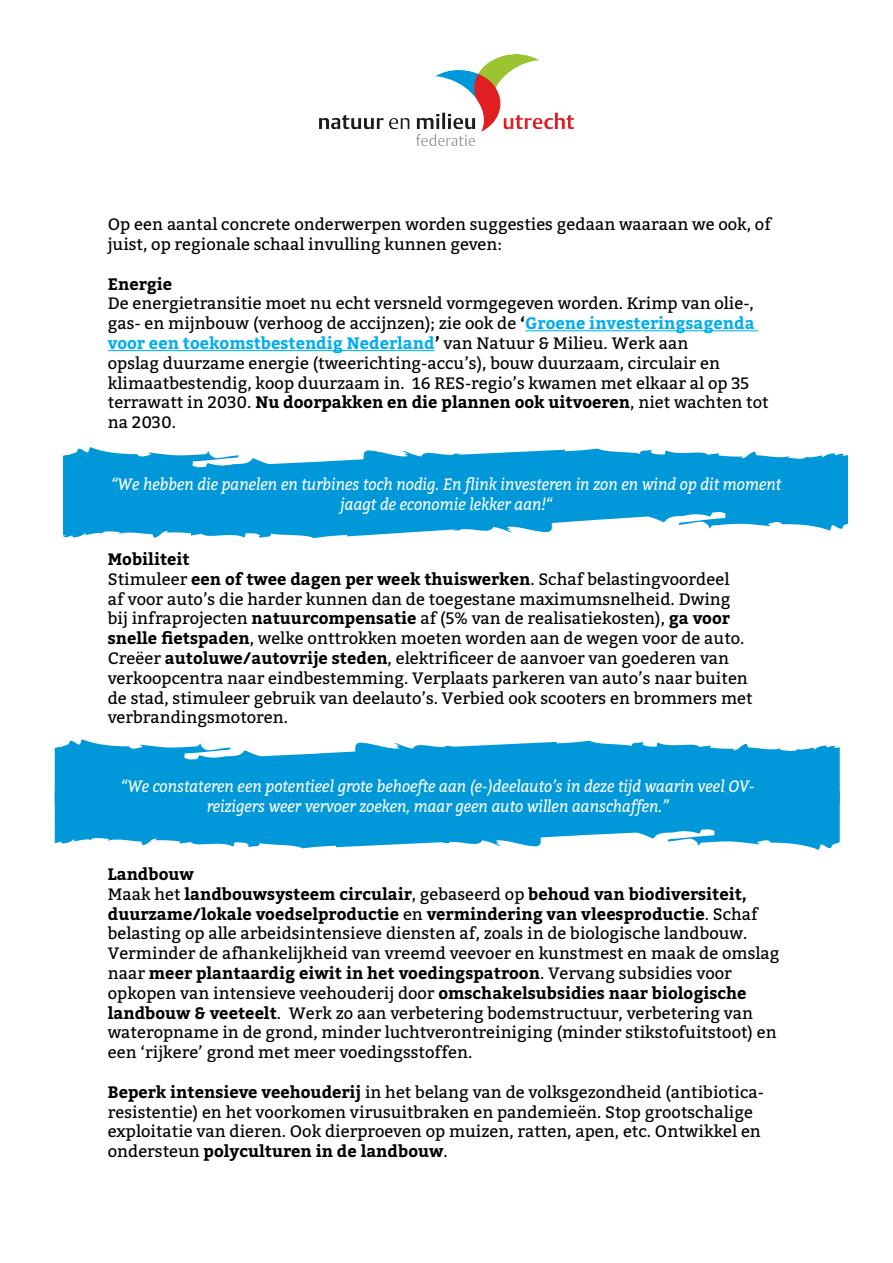
<style>
.page{position:relative;width:893px;height:1263px;background:#fff}
.page>*{position:absolute;margin:0;border:0;box-sizing:border-box;transform-origin:0 0}
.t1{font:16.5px/19.8px "Bitter";color:#000101}
.t2{font:italic 16.5px/19.8px "Bitter";color:#fff;text-align:center;scale:.9 1}
.t3{font:700 16.5px "Bitter";color:#000101}
.s1{font-weight:700}
.s2{font-weight:700;color:#00aeef}
</style>
<div class="page">
<hr style="left:525px;top:330px;width:233px;height:1px;background:#00aeef">
<hr style="left:108px;top:350px;width:327px;height:1px;background:#00aeef">
<svg style="left:63px;top:447px;width:785px;height:46px;fill:#0098d9"></svg>
<svg style="left:63px;top:493px;width:785px;height:45px"></svg>
<svg style="left:55px;top:739px;width:785px;height:52px;fill:#0098d9"></svg>
<svg style="left:55px;top:791px;width:785px;height:59px;background:#24a6de"></svg>
<img style="left:319px;top:54px;width:255px;height:91px">
<p class="t1" style="left:108px;top:214px;width:665px">Op een aantal concrete onderwerpen worden suggesties gedaan waaraan we ook, of juist, op regionale schaal invulling kunnen geven:</p>
<p class="t3" style="left:108px;top:271px;width:66px">Energie</p>
<p class="t1" style="left:108px;top:293px;width:662px">De energietransitie moet nu echt versneld vormgegeven worden. Krimp van olie-, gas- en mijnbouw (verhoog de accijnzen); zie ook de <span class="s1">‘</span><span class="s2">Groene investeringsagenda voor een toekomstbestendig Nederland</span><span class="s1">’</span> van Natuur &amp; Milieu. Werk aan<br>opslag duurzame energie (tweerichting-accu’s), bouw duurzaam, circulair en klimaatbestendig, koop duurzaam in. 16 RES-regio’s kwamen met elkaar al op 35 terrawatt in 2030. <span class="s1">Nu doorpakken en die plannen ook uitvoeren</span>, niet wachten tot na 2030.</p>
<p class="t2" style="left:112px;top:474px;width:745px">“We hebben die panelen en turbines toch nodig. En flink investeren in zon en wind op dit moment jaagt de economie lekker aan!“</p>
<p class="t1" style="left:108px;top:549px;width:646px"><span class="s1">Mobiliteit<br></span>Stimuleer <span class="s1">een of twee dagen per week thuiswerken</span>. Schaf belastingvoordeel<br>af voor auto’s die harder kunnen dan de toegestane maximumsnelheid. Dwing bij infraprojecten <span class="s1">natuurcompensatie</span> af (5% van de realisatiekosten), <span class="s1">ga voor snelle fietspaden</span>, welke onttrokken moeten worden aan de wegen voor de auto.<br>Creëer <span class="s1">autoluwe/autovrije steden</span>, elektrificeer de aanvoer van goederen van verkoopcentra naar eindbestemming. Verplaats parkeren van auto’s naar buiten de stad, stimuleer gebruik van deelauto’s. Verbied ook scooters en brommers met verbrandingsmotoren.</p>
<p class="t2" style="left:122px;top:775px;width:705px">“We constateren een potentieel grote behoefte aan (e-)deelauto’s in deze tijd waarin veel OV&shy;reizigers weer vervoer zoeken, maar geen auto willen aanschaffen.”</p>
<p class="t1" style="left:108px;top:864px;width:673px"><span class="s1">Landbouw<br></span>Maak het <span class="s1">landbouwsysteem circulair</span>, gebaseerd op <span class="s1">behoud van biodiversiteit, duurzame/lokale voedselproductie</span> en <span class="s1">vermindering van vleesproductie</span>. Schaf belasting op alle arbeidsintensieve diensten af, zoals in de biologische landbouw.<br>Verminder de afhankelijkheid van vreemd veevoer en kunstmest en maak de omslag naar <span class="s1">meer plantaardig eiwit in het voedingspatroon</span>. Vervang subsidies voor opkopen van intensieve veehouderij door <span class="s1">omschakelsubsidies naar biologische landbouw &amp; veeteelt</span>. Werk zo aan verbetering bodemstructuur, verbetering van wateropname in de grond, minder luchtverontreiniging (minder stikstofuitstoot) en een ‘rijkere’ grond met meer voedingsstoffen.</p>
<p class="t1" style="left:108px;top:1081px;width:658px"><span class="s1">Beperk intensieve veehouderij</span> in het belang van de volksgezondheid (antibiotica&shy;resistentie) en het voorkomen virusuitbraken en pandemieën. Stop grootschalige exploitatie van dieren. Ook dierproeven op muizen, ratten, apen, etc. Ontwikkel en ondersteun <span class="s1">polyculturen in de landbouw</span>.</p>
</div>
